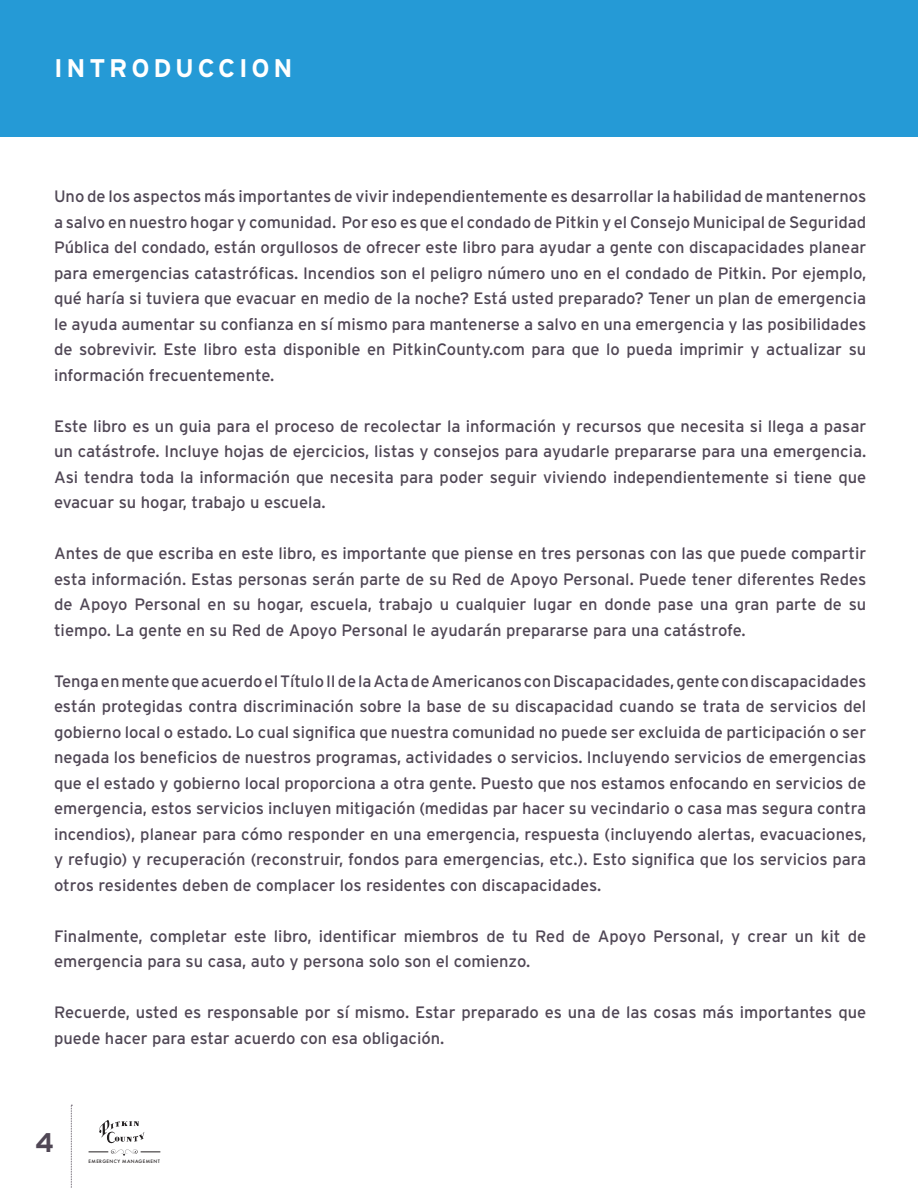
<style>
.page{position:relative;width:918px;height:1188px;background:#fff}
.page>*{position:absolute;margin:0;border:0;box-sizing:border-box;transform-origin:0 0}
.t1{font:700 27px "Interstate";color:#504755}
.t2{font:700 25.5px "Interstate";letter-spacing:.15em;color:#fff}
.t3{font:16.5px/25.5px "Interstate";color:#504755;text-align:justify}
.t4{font:500 4.5px "Futura";letter-spacing:.09em;color:#231f20}
</style>
<div class="page">
<svg style="left:71px;top:1105px;width:1px;height:83px"></svg>
<svg style="left:99px;top:1120px;width:45px;height:23px"></svg>
<svg style="left:89px;top:1149px;width:71px;height:7px"></svg>
<div style="left:0;top:0;width:918px;height:137px;background:#259ad6"></div>
<h2 class="t2" style="left:54px;top:53px;width:240px">INTRODUCCION</h2>
<p class="t3" style="left:54px;top:184px;width:814px">Uno de los aspectos más importantes de vivir independientemente es desarrollar la habilidad de mantenernos a salvo en nuestro hogar y comunidad. Por eso es que el condado de Pitkin y el Consejo Municipal de Seguridad Pública del condado, están orgullosos de ofrecer este libro para ayudar a gente con discapacidades planear para emergencias catastróficas. Incendios son el peligro número uno en el condado de Pitkin. Por ejemplo, qué haría si tuviera que evacuar en medio de la noche? Está usted preparado? Tener un plan de emergencia le ayuda aumentar su confianza en sí mismo para mantenerse a salvo en una emergencia y las posibilidades de sobrevivir. Este libro esta disponible en PitkinCounty.com para que lo pueda imprimir y actualizar su información frecuentemente.</p>
<p class="t3" style="left:54px;top:413px;width:814px">Este libro es un guia para el proceso de recolectar la información y recursos que necesita si llega a pasar un catástrofe. Incluye hojas de ejercicios, listas y consejos para ayudarle prepararse para una emergencia.<br>Asi tendra toda la información que necesita para poder seguir viviendo independientemente si tiene que evacuar su hogar, trabajo u escuela.</p>
<p class="t3" style="left:54px;top:541px;width:814px">Antes de que escriba en este libro, es importante que piense en tres personas con las que puede compartir esta información. Estas personas serán parte de su Red de Apoyo Personal. Puede tener diferentes Redes de Apoyo Personal en su hogar, escuela, trabajo u cualquier lugar en donde pase una gran parte de su tiempo. La gente en su Red de Apoyo Personal le ayudarán prepararse para una catástrofe.</p>
<p class="t3" style="left:54px;top:668px;width:814px">Tenga en mente que acuerdo el Título II de la Acta de Americanos con Discapacidades, gente con discapacidades están protegidas contra discriminación sobre la base de su discapacidad cuando se trata de servicios del gobierno local o estado. Lo cual significa que nuestra comunidad no puede ser excluida de participación o ser negada los beneficios de nuestros programas, actividades o servicios. Incluyendo servicios de emergencias que el estado y gobierno local proporciona a otra gente. Puesto que nos estamos enfocando en servicios de emergencia, estos servicios incluyen mitigación (medidas par hacer su vecindario o casa mas segura contra incendios), planear para cómo responder en una emergencia, respuesta (incluyendo alertas, evacuaciones, y refugio) y recuperación (reconstruir, fondos para emergencias, etc.). Esto significa que los servicios para otros residentes deben de complacer los residentes con discapacidades.</p>
<p class="t3" style="left:54px;top:923px;width:814px">Finalmente, completar este libro, identificar miembros de tu Red de Apoyo Personal, y crear un kit de emergencia para su casa, auto y persona solo son el comienzo.</p>
<p class="t3" style="left:54px;top:1000px;width:814px">Recuerde, usted es responsable por sí mismo. Estar preparado es una de las cosas más importantes que puede hacer para estar acuerdo con esa obligación.</p>
<h1 class="t1" style="left:35px;top:1127px;width:20px">4</h1>
<p class="t4" style="left:89px;top:1159px;width:73px">EMERGENCY MANAGEMENT</p>
</div>
